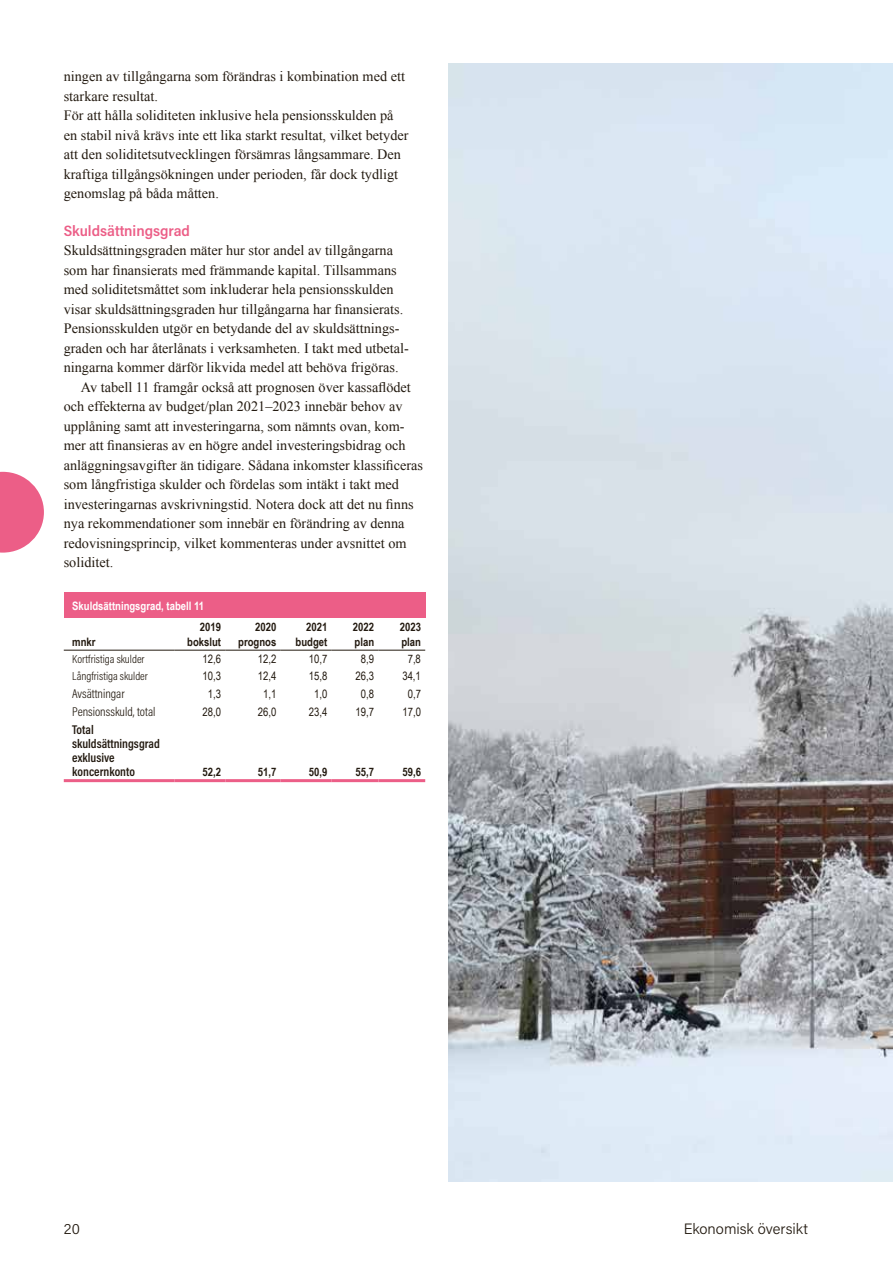
<style>
.page{position:relative;width:893px;height:1263px;background:#fff}
.page>*{position:absolute;margin:0;border:0;box-sizing:border-box;transform-origin:0 0}
.t1{font:300 15px "Acumin Pro";color:#231a10}
.t2{font:600 15px "Acumin Pro Semi Cond";color:#ec5e87}
.t3{font:14.25px/19.5px "Times New Roman";color:#231a10}
.t4{font:600 12.75px/14.2px "Acumin Pro Cond";color:#231a10}
.t5{font:300 12.75px "Acumin Pro Cond";color:#231a10}
.t6{font:11.7px "Arial Narrow";color:#231a10}
.t7{font:700 11.7px/15px "Arial Narrow";color:#231a10;text-align:right}
.t8{font:300 11.7px "Acumin Pro Cond";color:#231a10}
.t9{font:700 11.7px "Arial Narrow";color:#fff}
</style>
<div class="page">
<hr style="left:64px;top:779px;width:110px;height:3px;background:#ec5e87">
<hr style="left:174px;top:779px;width:51px;height:3px;background:#ec5e87">
<hr style="left:225px;top:779px;width:56px;height:3px;background:#ec5e87">
<hr style="left:281px;top:779px;width:51px;height:3px;background:#ec5e87">
<hr style="left:332px;top:779px;width:46px;height:3px;background:#ec5e87">
<hr style="left:378px;top:779px;width:47px;height:3px;background:#ec5e87">
<hr style="left:174px;top:650px;width:51px;height:1px;background:#231a10">
<hr style="left:225px;top:650px;width:56px;height:1px;background:#231a10">
<hr style="left:281px;top:650px;width:51px;height:1px;background:#231a10">
<hr style="left:332px;top:650px;width:46px;height:1px;background:#231a10">
<hr style="left:378px;top:650px;width:47px;height:1px;background:#231a10">
<hr style="left:64px;top:650px;width:110px;height:1px;background:#231a10">
<svg style="left:0;top:472px;width:44px;height:81px"></svg>
<div style="left:64px;top:593px;width:361px;height:25px;background:#ec5e87"></div>
<img style="left:448px;top:64px;width:445px;height:1117px">
<p class="t3" style="left:64px;top:66px;width:343px">ningen av tillgångarna som förändras i kombination med ett starkare resultat.</p>
<p class="t3" style="left:64px;top:105px;width:346px">För att hålla soliditeten inklusive hela pensionsskulden på en stabil nivå krävs inte ett lika starkt resultat, vilket betyder att den soliditetsutvecklingen försämras långsammare. Den kraftiga tillgångsökningen under perioden, får dock tydligt genomslag på båda måtten.</p>
<h3 class="t2" style="left:64px;top:220px;width:128px">Skuldsättningsgrad</h3>
<p class="t3" style="left:64px;top:240px;width:346px">Skuldsättningsgraden mäter hur stor andel av tillgångarna som har finansierats med främmande kapital. Tillsammans med soliditetsmåttet som inkluderar hela pensionsskulden visar skuldsättningsgraden hur tillgångarna har finansierats.<br>Pensionsskulden utgör en betydande del av skuldsättnings&shy;graden och har återlånats i verksamheten. I takt med utbetal&shy;ningarna kommer därför likvida medel att behöva frigöras.</p>
<p class="t3" style="left:64px;top:377px;width:361px;text-indent:17px">Av tabell 11 framgår också att prognosen över kassaflödet och effekterna av budget/plan 2021–2023 innebär behov av upplåning samt att investeringarna, som nämnts ovan, kom&shy;mer att finansieras av en högre andel investeringsbidrag och anläggningsavgifter än tidigare. Sådana inkomster klassificeras som långfristiga skulder och fördelas som intäkt i takt med investeringarnas avskrivningstid. Notera dock att det nu finns nya rekommendationer som innebär en förändring av denna redovisningsprincip, vilket kommenteras under avsnittet om soliditet.</p>
<p class="t9" style="left:72px;top:599px;width:133px">Skuldsättningsgrad, tabell 11</p>
<p class="t7" style="left:72px;top:634px;width:25px">mnkr</p>
<p class="t7" style="left:187px;top:619px;width:35px">2019 bokslut</p>
<p class="t7" style="left:238px;top:619px;width:40px">2020 prognos</p>
<p class="t7" style="left:296px;top:619px;width:33px">2021 budget</p>
<p class="t7" style="left:353px;top:619px;width:23px;text-align:left">2022 plan</p>
<p class="t7" style="left:400px;top:619px;width:23px;text-align:left">2023 plan</p>
<p class="t8" style="left:72px;top:651px;width:74px">Kortfristiga skulder</p>
<p class="t6" style="left:203px;top:650px;width:20px">12,6</p>
<p class="t6" style="left:258px;top:650px;width:20px">12,2</p>
<p class="t6" style="left:309px;top:650px;width:20px">10,7</p>
<p class="t6" style="left:361px;top:650px;width:15px">8,9</p>
<p class="t6" style="left:408px;top:650px;width:15px">7,8</p>
<p class="t8" style="left:72px;top:668px;width:77px">Långfristiga skulder</p>
<p class="t6" style="left:203px;top:667px;width:20px">10,3</p>
<p class="t6" style="left:258px;top:667px;width:20px">12,4</p>
<p class="t6" style="left:309px;top:667px;width:20px">15,8</p>
<p class="t6" style="left:356px;top:667px;width:20px">26,3</p>
<p class="t6" style="left:402px;top:667px;width:20px">34,1</p>
<p class="t5" style="left:72px;top:685px;width:54px">Avsättningar</p>
<p class="t6" style="left:208px;top:685px;width:15px">1,3</p>
<p class="t6" style="left:263px;top:685px;width:15px">1,1</p>
<p class="t6" style="left:314px;top:685px;width:15px">1,0</p>
<p class="t6" style="left:361px;top:685px;width:15px">0,8</p>
<p class="t6" style="left:408px;top:685px;width:15px">0,7</p>
<p class="t5" style="left:72px;top:703px;width:85px">Pensionsskuld, total</p>
<p class="t6" style="left:203px;top:703px;width:20px">28,0</p>
<p class="t6" style="left:258px;top:703px;width:20px">26,0</p>
<p class="t6" style="left:309px;top:703px;width:20px">23,4</p>
<p class="t6" style="left:356px;top:703px;width:20px">19,7</p>
<p class="t6" style="left:402px;top:703px;width:20px">17,0</p>
<p class="t4" style="left:72px;top:722px;width:89px">Total skuldsättningsgrad exklusive koncernkonto</p>
<p class="t7" style="left:203px;top:765px;width:20px">52,2</p>
<p class="t7" style="left:258px;top:765px;width:20px">51,7</p>
<p class="t7" style="left:309px;top:765px;width:20px">50,9</p>
<p class="t7" style="left:356px;top:765px;width:20px">55,7</p>
<p class="t7" style="left:402px;top:765px;width:20px">59,6</p>
<p class="t1" style="left:64px;top:1219px;width:18px">20</p>
<p class="t1" style="left:684px;top:1219px;width:126px">Ekonomisk översikt</p>
</div>
